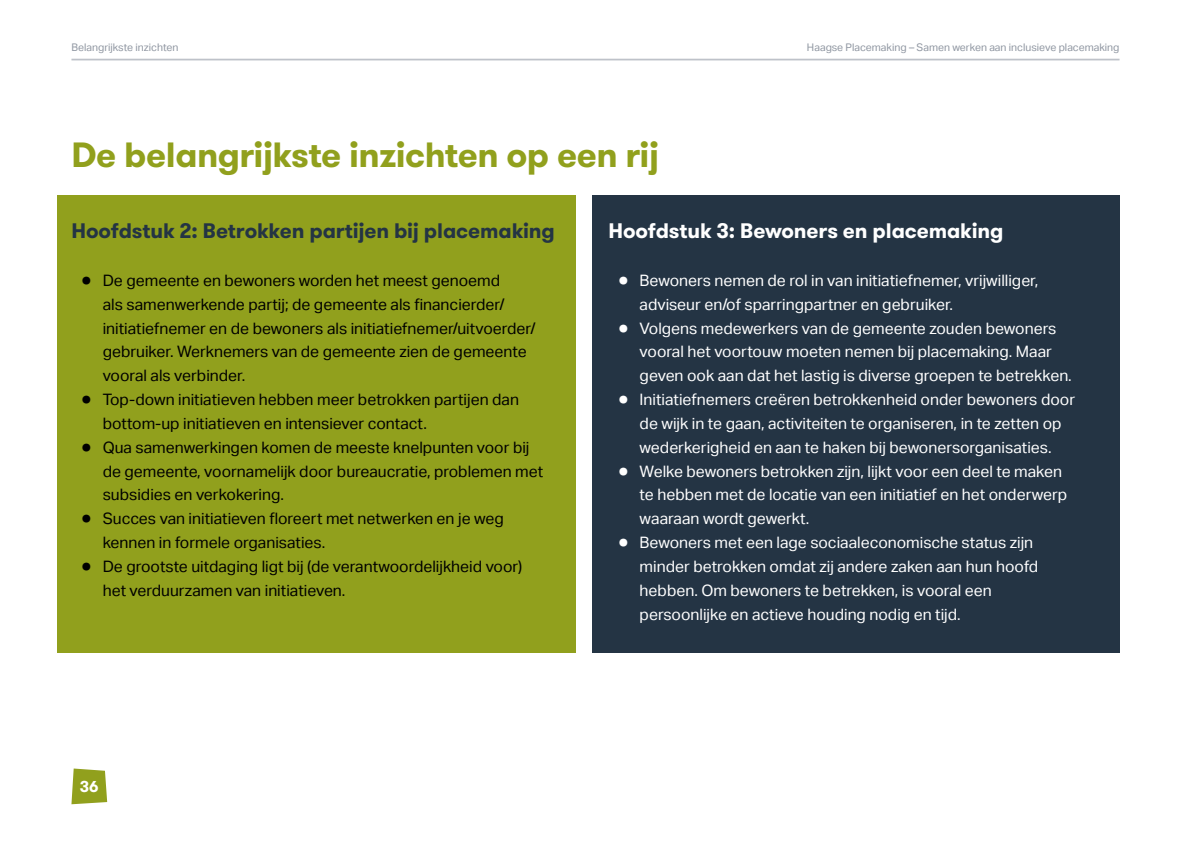
<style>
.page{position:relative;width:1191px;height:844px;background:#fff}
.page>*{position:absolute;margin:0;border:0;box-sizing:border-box;transform-origin:0 0}
.heading_2{font:700 35px "GT Walsheim Pro";letter-spacing:-.015em;color:#91a01d}
.subhead_2{font:700 21px "GT Walsheim Pro";letter-spacing:-.005em;color:#243444}
.subhead_2-2{font:700 21px "GT Walsheim Pro";letter-spacing:-.005em;color:#fff}
.t1{font:15.75px/23.8px "Aktiv Grotesk";color:#fff}
.t2{font:15.75px/23.8px "Aktiv Grotesk";color:#000}
.t3{font:700 15.75px "GT Walsheim Pro";color:#fff}
.t4{font:10.5px "Aktiv Grotesk";color:#8f96a1}
</style>
<div class="page">
<hr style="left:71px;top:59px;width:1048px;height:1px;background:#bec2c9">
<svg style="left:71px;top:768px;width:36px;height:36px"></svg>
<div style="left:57px;top:196px;width:518px;height:457px;background:#91a01d"></div>
<div style="left:592px;top:196px;width:527px;height:457px;background:#243444"></div>
<p class="t4" style="left:71px;top:42px;width:108px">Belangrijkste inzichten</p>
<p class="t4" style="left:807px;top:42px;width:314px">Haagse Placemaking – Samen werken aan inclusieve placemaking</p>
<p class="heading_2" style="left:71px;top:132px;width:589px">De belangrijkste inzichten op een rij</p>
<p class="subhead_2" style="left:71px;top:217px;width:485px">Hoofdstuk 2: Betrokken partijen bij placemaking</p>
<p class="t2" style="left:103px;top:268px;width:434px;text-indent:-21px">● De gemeente en bewoners worden het meest genoemd<br>als samenwerkende partij; de gemeente als financierder/ initiatiefnemer en de bewoners als initiatiefnemer/uitvoerder/ gebruiker. Werknemers van de gemeente zien de gemeente vooral als verbinder.</p>
<p class="t2" style="left:103px;top:387px;width:418px;text-indent:-21px">● Top-down initiatieven hebben meer betrokken partijen dan bottom-up initiatieven en intensiever contact.</p>
<p class="t2" style="left:103px;top:435px;width:442px;text-indent:-21px">● Qua samenwerkingen komen de meeste knelpunten voor bij de gemeente, voornamelijk door bureaucratie, problemen met subsidies en verkokering.</p>
<p class="t2" style="left:103px;top:507px;width:402px;text-indent:-21px">● Succes van initiatieven floreert met netwerken en je weg kennen in formele organisaties.</p>
<p class="t2" style="left:103px;top:554px;width:421px;text-indent:-21px">● De grootste uitdaging ligt bij (de verantwoordelijkheid voor) het verduurzamen van initiatieven.</p>
<p class="subhead_2-2" style="left:608px;top:217px;width:396px">Hoofdstuk 3: Bewoners en placemaking</p>
<p class="t1" style="left:639px;top:268px;width:400px;text-indent:-21px">● Bewoners nemen de rol in van initiatiefnemer, vrijwilliger, adviseur en/of sparringpartner en gebruiker.</p>
<p class="t1" style="left:639px;top:316px;width:434px;text-indent:-21px">● Volgens medewerkers van de gemeente zouden bewoners vooral het voortouw moeten nemen bij placemaking. Maar geven ook aan dat het lastig is diverse groepen te betrekken.</p>
<p class="t1" style="left:619px;top:387px;width:458px;text-align:center">● Initiatiefnemers creëren betrokkenheid onder bewoners door de wijk in te gaan, activiteiten te organiseren, in te zetten op wederkerigheid en aan te haken bij bewonersorganisaties.</p>
<p class="t1" style="left:639px;top:459px;width:429px;text-indent:-21px">● Welke bewoners betrokken zijn, lijkt voor een deel te maken te hebben met de locatie van een initiatief en het onderwerp waaraan wordt gewerkt.</p>
<p class="t1" style="left:639px;top:530px;width:400px;text-indent:-21px">● Bewoners met een lage sociaaleconomische status zijn minder betrokken omdat zij andere zaken aan hun hoofd hebben. Om bewoners te betrekken, is vooral een persoonlijke en actieve houding nodig en tijd.</p>
<p class="t3" style="left:80px;top:776px;width:20px">36</p>
</div>
